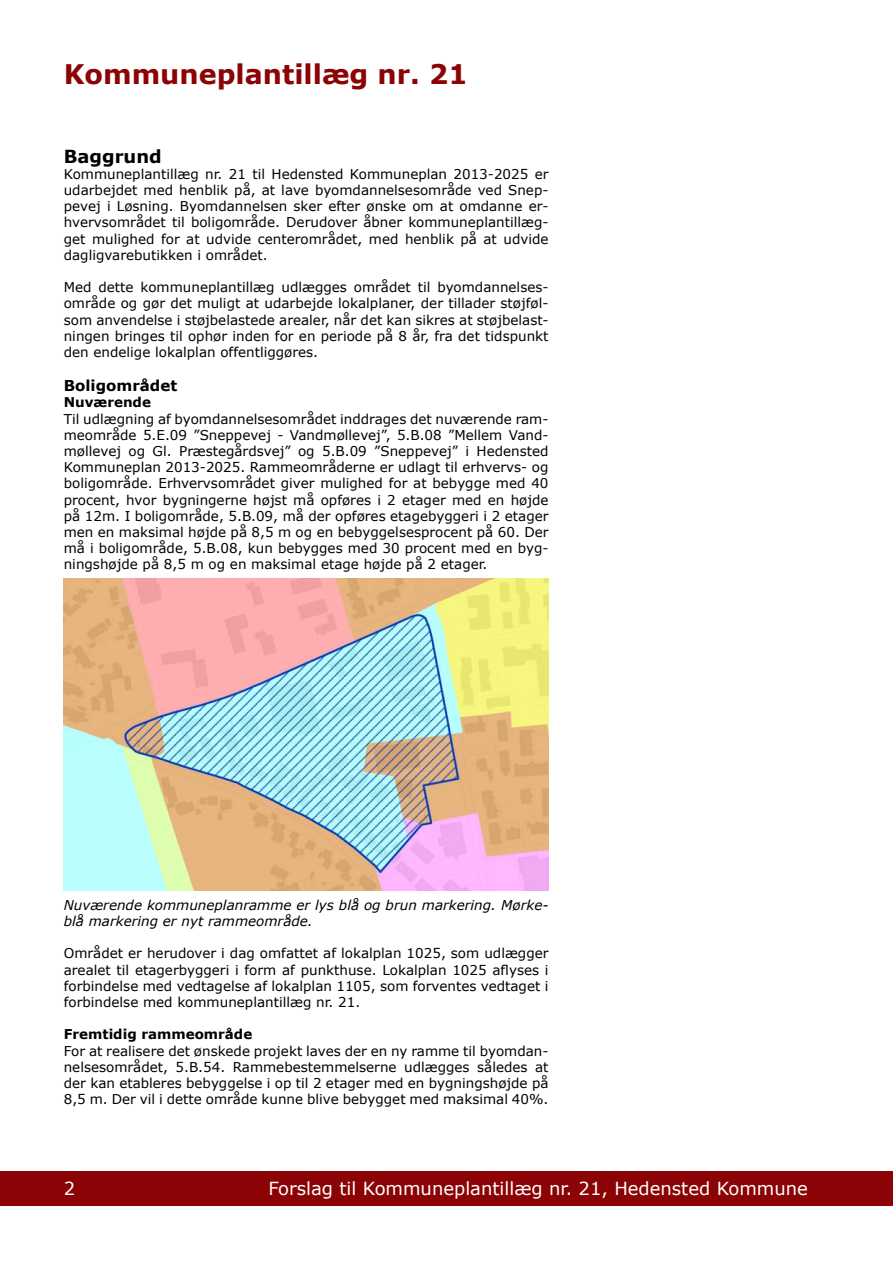
<style>
.page{position:relative;width:893px;height:1263px;background:#fff}
.page>*{position:absolute;margin:0;border:0;box-sizing:border-box;transform-origin:0 0}
.t1{font:700 27px "Verdana";color:#8b0304}
.t2{font:18px "Verdana";color:#fff}
.t3{font:700 18px "Verdana";color:#000}
.t4{font:700 15px "Verdana";color:#000}
.t5{font:13.5px/16.2px "Verdana";color:#000;text-align:justify}
.t6{font:italic 13.5px/16.2px "Verdana";color:#000}
.t7{font:700 13.5px "Verdana";color:#000}
</style>
<div class="page">
<div style="left:0;top:1171px;width:893px;height:34px;background:#8b0304"></div>
<img style="left:64px;top:578px;width:485px;height:312px">
<h1 class="t1" style="left:64px;top:55px;width:405px">Kommuneplantillæg nr. 21</h1>
<h2 class="t3" style="left:64px;top:143px;width:100px">Baggrund</h2>
<p class="t5" style="left:64px;top:166px;width:486px">Kommuneplantillæg nr. 21 til Hedensted Kommuneplan 2013-2025 er udarbejdet med henblik på, at lave byomdannelsesområde ved Snep&shy;pevej i Løsning. Byomdannelsen sker efter ønske om at omdanne er&shy;hvervsområdet til boligområde. Derudover åbner kommuneplantillæg&shy;get mulighed for at udvide centerområdet, med henblik på at udvide dagligvarebutikken i området.</p>
<p class="t5" style="left:64px;top:279px;width:486px">Med dette kommuneplantillæg udlægges området til byomdannelses&shy;område og gør det muligt at udarbejde lokalplaner, der tillader støjføl&shy;som anvendelse i støjbelastede arealer, når det kan sikres at støjbelast&shy;ningen bringes til ophør inden for en periode på 8 år, fra det tidspunkt den endelige lokalplan offentliggøres.</p>
<p class="t4" style="left:64px;top:375px;width:115px">Boligområdet</p>
<p class="t7" style="left:64px;top:393px;width:89px">Nuværende</p>
<p class="t5" style="left:64px;top:410px;width:486px">Til udlægning af byomdannelsesområdet inddrages det nuværende ram&shy;meområde 5.E.09 ”Sneppevej - Vandmøllevej”, 5.B.08 ”Mellem Vand&shy;møllevej og Gl. Præstegårdsvej” og 5.B.09 ”Sneppevej” i Hedensted Kommuneplan 2013-2025. Rammeområderne er udlagt til erhvervs- og boligområde. Erhvervsområdet giver mulighed for at bebygge med 40 procent, hvor bygningerne højst må opføres i 2 etager med en højde på 12m. I boligområde, 5.B.09, må der opføres etagebyggeri i 2 etager men en maksimal højde på 8,5 m og en bebyggelsesprocent på 60. Der må i boligområde, 5.B.08, kun bebygges med 30 procent med en byg&shy;ningshøjde på 8,5 m og en maksimal etage højde på 2 etager.</p>
<p class="t6" style="left:64px;top:896px;width:486px">Nuværende kommuneplanramme er lys blå og brun markering. Mørke&shy;blå markering er nyt rammeområde.</p>
<p class="t5" style="left:64px;top:945px;width:486px">Området er herudover i dag omfattet af lokalplan 1025, som udlægger arealet til etagerbyggeri i form af punkthuse. Lokalplan 1025 aflyses i forbindelse med vedtagelse af lokalplan 1105, som forventes vedtaget i forbindelse med kommuneplantillæg nr. 21.</p>
<p class="t7" style="left:64px;top:1025px;width:190px">Fremtidig rammeområde</p>
<p class="t5" style="left:64px;top:1042px;width:486px">For at realisere det ønskede projekt laves der en ny ramme til byomdan&shy;nelsesområdet, 5.B.54. Rammebestemmelserne udlægges således at der kan etableres bebyggelse i op til 2 etager med en bygningshøjde på 8,5 m. Der vil i dette område kunne blive bebygget med maksimal 40%.</p>
<h2 class="t2" style="left:64px;top:1176px;width:13px">2</h2>
<h2 class="t2" style="left:268px;top:1176px;width:541px">Forslag til Kommuneplantillæg nr. 21, Hedensted Kommune</h2>
</div>
